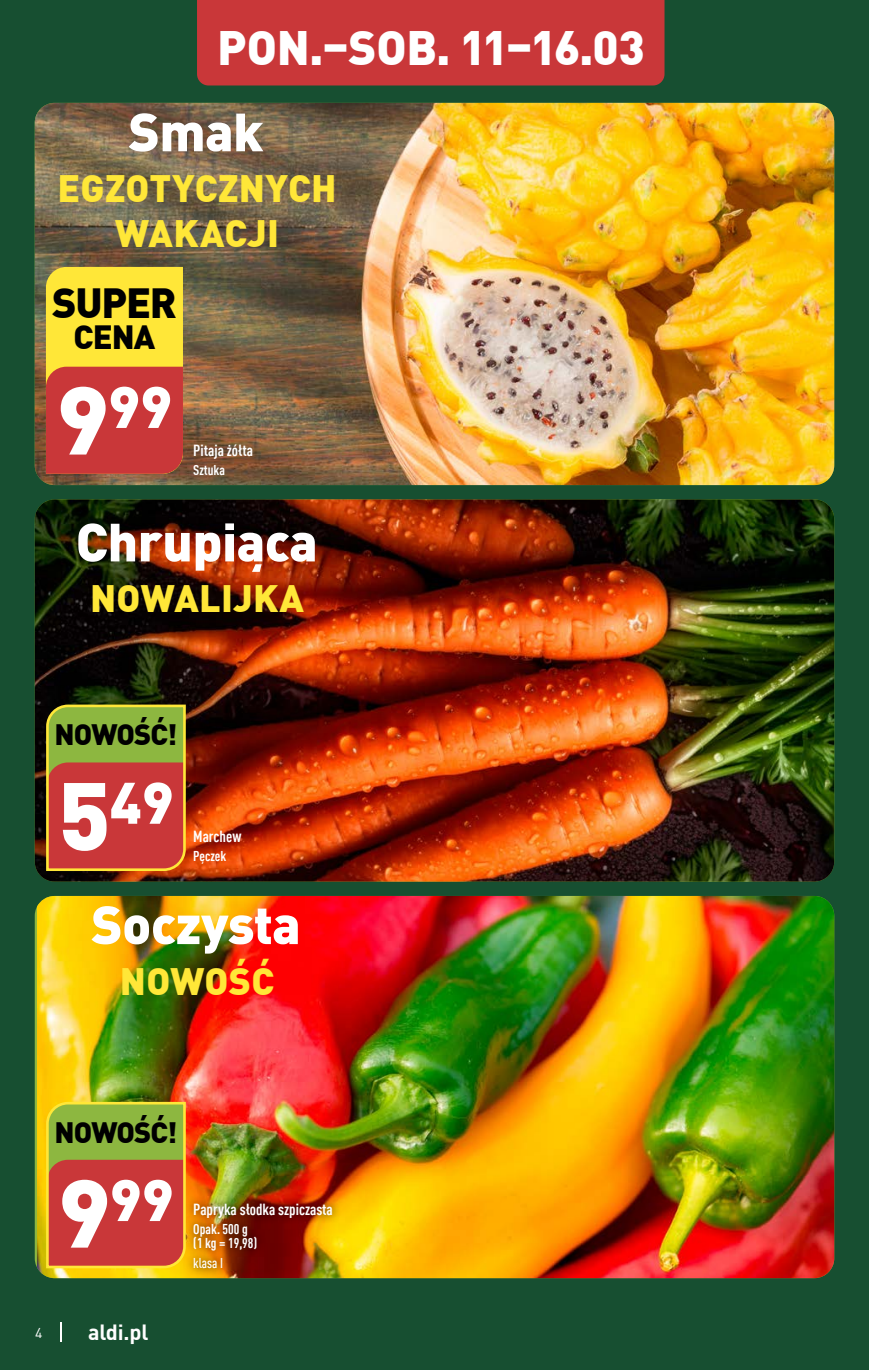
<style>
.page{position:relative;width:869px;height:1370px;background:#fff}
.page>*{position:absolute;margin:0;border:0;box-sizing:border-box;transform-origin:0 0}
.t1{font:900 94.5px "DIN Pro";color:#fff}
.t2{font:900 57.57px "DIN Pro";color:#fff}
.t3{font:900 52.85px "DIN Pro";letter-spacing:-.01em;color:#fff}
.t4{font:900 47.25px "DIN Pro";letter-spacing:-.005em;color:#fff}
.t5{font:900 41.3px "DIN Pro";letter-spacing:-.03em;color:#000}
.t6{font:900 37.45px/45px "DIN Pro";letter-spacing:.01em;color:#ffe738;text-align:center}
.t7{font:900 32.9px "DIN Pro";color:#000}
.t8{font:900 28.88px "DIN Pro";letter-spacing:-.03em;color:#000}
.t9{font:700 21.53px "DIN Pro";letter-spacing:-.01em;color:#fff}
.t10{font:700 condensed 15.75px "DIN Pro";color:#fff}
.t11{font:700 condensed 14px/14px "DIN Pro";color:#fff}
.t12{font:500 condensed 14px "DIN Pro";color:#fff}
.t13{font:14px "DIN Pro";color:#fff}
</style>
<div class="page">
<div style="left:0;top:0;width:868px;height:1369px;background:#174f31"></div>
<img style="left:35px;top:103px;width:798px;height:382px">
<img style="left:35px;top:499px;width:798px;height:382px">
<img style="left:37px;top:895px;width:796px;height:382px">
<div style="left:184px;top:1194px;width:157px;height:83px;background:#000;opacity:.75"></div>
<svg style="left:45px;top:1100px;width:142px;height:169px;background:#ba6e39"></svg>
<svg style="left:45px;top:703px;width:142px;height:169px;background:#b46838"></svg>
<svg style="left:46px;top:267px;width:137px;height:207px;background:#e28c38"></svg>
<div style="left:197px;top:0;width:467px;height:85px;background:#c93739"></div>
<svg style="left:60px;top:1322px;width:1px;height:19px"></svg>
<h3 class="t4" style="left:217px;top:10px;width:429px">PON.–SOB. 11–16.03</h3>
<h3 class="t3" style="left:128px;top:90px;width:136px">Smak</h3>
<h3 class="t6" style="left:57px;top:164px;width:281px">EGZOTYCZNYCH<br>WAKACJI</h3>
<h3 class="t5" style="left:52px;top:269px;width:126px">SUPER</h3>
<h3 class="t7" style="left:74px;top:311px;width:83px">CENA</h3>
<h2 class="t2" style="left:108px;top:361px;width:65px">99</h2>
<h1 class="t1" style="left:57px;top:344px;width:54px">9</h1>
<p class="t10" style="left:193px;top:439px;width:61px">Pitaja żółta</p>
<p class="t11" style="left:193px;top:462px;width:33px">Sztuka</p>
<h3 class="t3" style="left:76px;top:500px;width:243px">Chrupiąca</h3>
<h3 class="t6" style="left:90px;top:573px;width:215px">NOWALIJKA</h3>
<h3 class="t8" style="left:54px;top:711px;width:124px">NOWOŚĆ!</h3>
<h2 class="t2" style="left:110px;top:756px;width:65px">49</h2>
<h1 class="t1" style="left:58px;top:740px;width:54px">5</h1>
<p class="t10" style="left:193px;top:825px;width:50px">Marchew</p>
<p class="t11" style="left:193px;top:848px;width:35px">Pęczek</p>
<h3 class="t3" style="left:91px;top:882px;width:211px">Soczysta</h3>
<h3 class="t6" style="left:120px;top:956px;width:156px">NOWOŚĆ</h3>
<h3 class="t8" style="left:54px;top:1108px;width:124px">NOWOŚĆ!</h3>
<h2 class="t2" style="left:110px;top:1153px;width:65px">99</h2>
<h1 class="t1" style="left:58px;top:1137px;width:54px">9</h1>
<p class="t10" style="left:193px;top:1197px;width:141px">Papryka słodka szpiczasta</p>
<p class="t11" style="left:193px;top:1220px;width:66px">Opak. 500 g (1 kg = 19,98)</p>
<p class="t12" style="left:193px;top:1252px;width:31px">klasa I</p>
<p class="t13" style="left:35px;top:1321px;width:9px">4</p>
<h3 class="t9" style="left:88px;top:1314px;width:62px">aldi.pl</h3>
<p class="t13" style="left:35px;top:1321px;width:9px">2</p>
</div>
